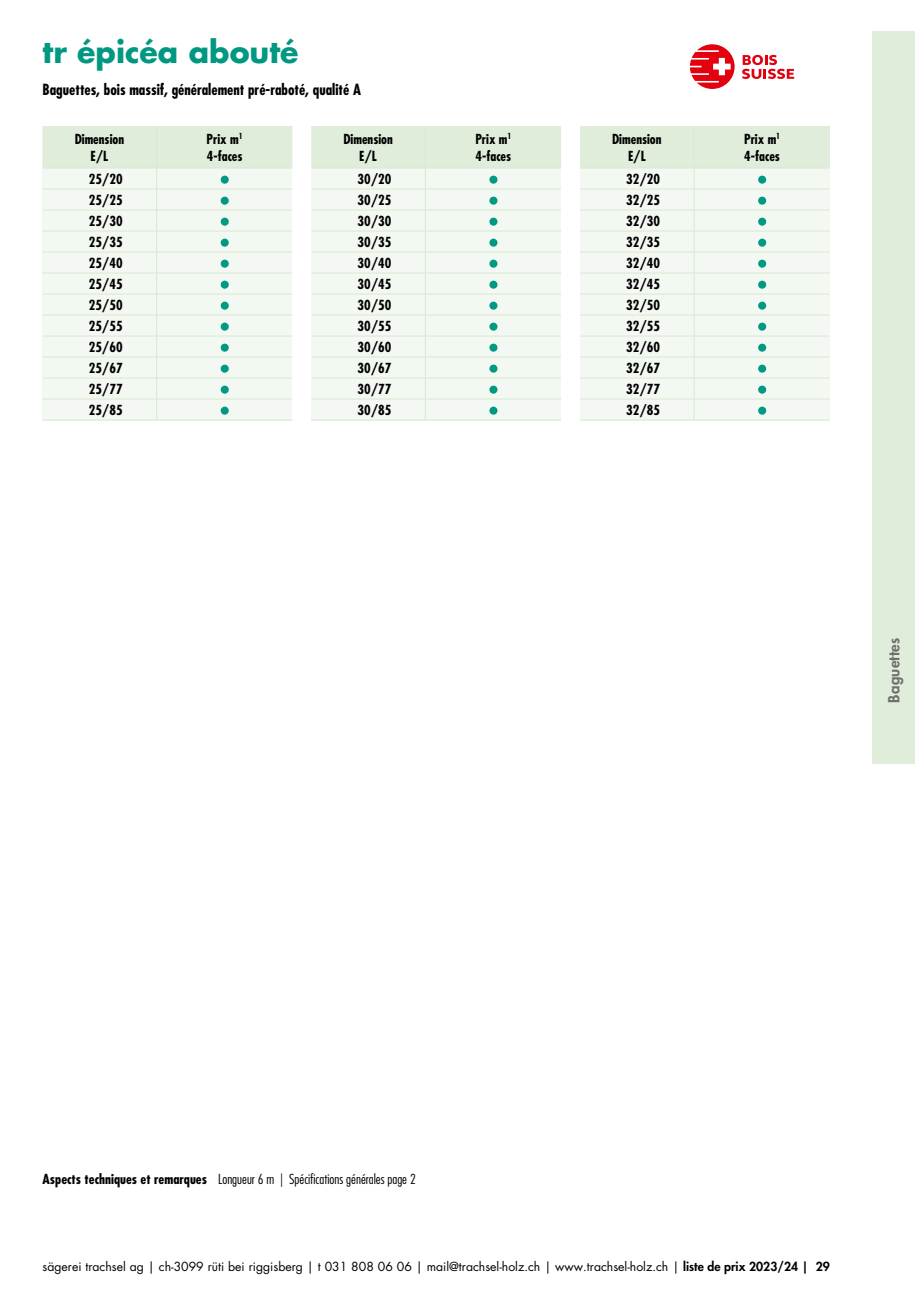
<style>
.page{position:relative;width:915px;height:1297px;background:#fff}
.page>*{position:absolute;margin:0;border:0;box-sizing:border-box;transform-origin:0 0}
.t1{font:700 30px "Futura Std";color:#009881}
.t2{font:700 condensed 15px "Futura Std";color:#000}
.t3{font:800 15px "Futura Std";letter-spacing:.02em;color:#6f6f6e}
.t4{font:700 condensed 13.5px/21px "Futura Std";color:#000;text-align:justify}
.t5{font:300 condensed 13.5px "Futura Std";color:#000;scale:1.04 1}
.t6{font:12.15px "Futura Std";color:#000}
.s1{font-weight:700}
.s2{font-weight:800}
</style>
<div class="page">
<svg style="left:690px;top:44px;width:44px;height:45px"></svg>
<svg style="left:742px;top:55px;width:51px;height:24px"></svg>
<div style="left:872px;top:32px;width:42px;height:732px;background:#dfedda"></div>
<svg style="left:43px;top:126px;width:249px;height:294px"></svg>
<hr style="left:157px;top:168px;width:135px;height:1px;background:#d7e9d1">
<hr style="left:157px;top:189px;width:135px;height:1px;background:#d7e9d1">
<hr style="left:157px;top:210px;width:135px;height:1px;background:#d7e9d1">
<hr style="left:157px;top:231px;width:135px;height:1px;background:#d7e9d1">
<hr style="left:157px;top:252px;width:135px;height:1px;background:#d7e9d1">
<hr style="left:157px;top:273px;width:135px;height:1px;background:#d7e9d1">
<hr style="left:157px;top:294px;width:135px;height:1px;background:#d7e9d1">
<hr style="left:157px;top:315px;width:135px;height:1px;background:#d7e9d1">
<hr style="left:157px;top:336px;width:135px;height:1px;background:#d7e9d1">
<hr style="left:157px;top:357px;width:135px;height:1px;background:#d7e9d1">
<hr style="left:157px;top:378px;width:135px;height:1px;background:#d7e9d1">
<hr style="left:157px;top:399px;width:135px;height:1px;background:#d7e9d1">
<hr style="left:157px;top:420px;width:135px;height:1px;background:#d7e9d1">
<hr style="left:43px;top:294px;width:114px;height:1px;background:#d7e9d1">
<hr style="left:43px;top:315px;width:114px;height:1px;background:#d7e9d1">
<hr style="left:43px;top:336px;width:114px;height:1px;background:#d7e9d1">
<hr style="left:43px;top:357px;width:114px;height:1px;background:#d7e9d1">
<hr style="left:43px;top:378px;width:114px;height:1px;background:#d7e9d1">
<hr style="left:43px;top:399px;width:114px;height:1px;background:#d7e9d1">
<hr style="left:43px;top:420px;width:114px;height:1px;background:#d7e9d1">
<div style="left:221px;top:176px;width:8px;height:8px;background:#009982;border-radius:50%"></div>
<div style="left:221px;top:197px;width:8px;height:8px;background:#009982;border-radius:50%"></div>
<div style="left:221px;top:218px;width:8px;height:8px;background:#009982;border-radius:50%"></div>
<div style="left:221px;top:239px;width:8px;height:8px;background:#009982;border-radius:50%"></div>
<div style="left:221px;top:260px;width:8px;height:8px;background:#009982;border-radius:50%"></div>
<div style="left:221px;top:281px;width:8px;height:8px;background:#009982;border-radius:50%"></div>
<div style="left:221px;top:302px;width:8px;height:8px;background:#009982;border-radius:50%"></div>
<div style="left:221px;top:323px;width:8px;height:8px;background:#009982;border-radius:50%"></div>
<div style="left:221px;top:344px;width:8px;height:8px;background:#009982;border-radius:50%"></div>
<div style="left:221px;top:365px;width:8px;height:8px;background:#009982;border-radius:50%"></div>
<div style="left:221px;top:386px;width:8px;height:8px;background:#009982;border-radius:50%"></div>
<div style="left:221px;top:407px;width:8px;height:8px;background:#009982;border-radius:50%"></div>
<svg style="left:311px;top:126px;width:250px;height:294px"></svg>
<hr style="left:425px;top:168px;width:136px;height:1px;background:#d7e9d1">
<hr style="left:425px;top:189px;width:136px;height:1px;background:#d7e9d1">
<hr style="left:425px;top:210px;width:136px;height:1px;background:#d7e9d1">
<hr style="left:425px;top:231px;width:136px;height:1px;background:#d7e9d1">
<hr style="left:425px;top:252px;width:136px;height:1px;background:#d7e9d1">
<hr style="left:425px;top:273px;width:136px;height:1px;background:#d7e9d1">
<hr style="left:425px;top:294px;width:136px;height:1px;background:#d7e9d1">
<hr style="left:425px;top:315px;width:136px;height:1px;background:#d7e9d1">
<hr style="left:425px;top:336px;width:136px;height:1px;background:#d7e9d1">
<hr style="left:425px;top:357px;width:136px;height:1px;background:#d7e9d1">
<hr style="left:425px;top:378px;width:136px;height:1px;background:#d7e9d1">
<hr style="left:425px;top:399px;width:136px;height:1px;background:#d7e9d1">
<hr style="left:425px;top:420px;width:136px;height:1px;background:#d7e9d1">
<hr style="left:311px;top:294px;width:114px;height:1px;background:#d7e9d1">
<hr style="left:311px;top:315px;width:114px;height:1px;background:#d7e9d1">
<hr style="left:311px;top:336px;width:114px;height:1px;background:#d7e9d1">
<hr style="left:311px;top:357px;width:114px;height:1px;background:#d7e9d1">
<hr style="left:311px;top:378px;width:114px;height:1px;background:#d7e9d1">
<hr style="left:311px;top:399px;width:114px;height:1px;background:#d7e9d1">
<hr style="left:311px;top:420px;width:114px;height:1px;background:#d7e9d1">
<div style="left:489px;top:176px;width:8px;height:8px;background:#009982;border-radius:50%"></div>
<div style="left:489px;top:197px;width:8px;height:8px;background:#009982;border-radius:50%"></div>
<div style="left:489px;top:218px;width:8px;height:8px;background:#009982;border-radius:50%"></div>
<div style="left:489px;top:239px;width:8px;height:8px;background:#009982;border-radius:50%"></div>
<div style="left:489px;top:260px;width:8px;height:8px;background:#009982;border-radius:50%"></div>
<div style="left:489px;top:281px;width:8px;height:8px;background:#009982;border-radius:50%"></div>
<div style="left:489px;top:302px;width:8px;height:8px;background:#009982;border-radius:50%"></div>
<div style="left:489px;top:323px;width:8px;height:8px;background:#009982;border-radius:50%"></div>
<div style="left:489px;top:344px;width:8px;height:8px;background:#009982;border-radius:50%"></div>
<div style="left:489px;top:365px;width:8px;height:8px;background:#009982;border-radius:50%"></div>
<div style="left:489px;top:386px;width:8px;height:8px;background:#009982;border-radius:50%"></div>
<div style="left:489px;top:407px;width:8px;height:8px;background:#009982;border-radius:50%"></div>
<svg style="left:580px;top:126px;width:249px;height:294px"></svg>
<hr style="left:693px;top:168px;width:136px;height:1px;background:#d7e9d1">
<hr style="left:693px;top:189px;width:136px;height:1px;background:#d7e9d1">
<hr style="left:693px;top:210px;width:136px;height:1px;background:#d7e9d1">
<hr style="left:693px;top:231px;width:136px;height:1px;background:#d7e9d1">
<hr style="left:693px;top:252px;width:136px;height:1px;background:#d7e9d1">
<hr style="left:693px;top:273px;width:136px;height:1px;background:#d7e9d1">
<hr style="left:693px;top:294px;width:136px;height:1px;background:#d7e9d1">
<hr style="left:693px;top:315px;width:136px;height:1px;background:#d7e9d1">
<hr style="left:693px;top:336px;width:136px;height:1px;background:#d7e9d1">
<hr style="left:693px;top:357px;width:136px;height:1px;background:#d7e9d1">
<hr style="left:693px;top:378px;width:136px;height:1px;background:#d7e9d1">
<hr style="left:693px;top:399px;width:136px;height:1px;background:#d7e9d1">
<hr style="left:693px;top:420px;width:136px;height:1px;background:#d7e9d1">
<hr style="left:579px;top:294px;width:114px;height:1px;background:#d7e9d1">
<hr style="left:579px;top:315px;width:114px;height:1px;background:#d7e9d1">
<hr style="left:579px;top:336px;width:114px;height:1px;background:#d7e9d1">
<hr style="left:579px;top:357px;width:114px;height:1px;background:#d7e9d1">
<hr style="left:579px;top:378px;width:114px;height:1px;background:#d7e9d1">
<hr style="left:579px;top:399px;width:114px;height:1px;background:#d7e9d1">
<hr style="left:579px;top:420px;width:114px;height:1px;background:#d7e9d1">
<svg style="left:757px;top:176px;width:9px;height:8px"></svg>
<svg style="left:757px;top:197px;width:9px;height:8px"></svg>
<svg style="left:757px;top:218px;width:9px;height:8px"></svg>
<svg style="left:757px;top:239px;width:9px;height:8px"></svg>
<svg style="left:757px;top:260px;width:9px;height:8px"></svg>
<svg style="left:757px;top:281px;width:9px;height:8px"></svg>
<svg style="left:757px;top:302px;width:9px;height:8px"></svg>
<svg style="left:757px;top:323px;width:9px;height:8px"></svg>
<svg style="left:757px;top:344px;width:9px;height:8px"></svg>
<svg style="left:757px;top:365px;width:9px;height:8px"></svg>
<svg style="left:757px;top:386px;width:9px;height:8px"></svg>
<svg style="left:757px;top:407px;width:9px;height:8px"></svg>
<h1 class="t1" style="left:43px;top:32px;width:257px">tr épicéa abouté</h1>
<p class="t2" style="left:43px;top:80px;width:320px">Baguettes, bois massif, généralement pré-raboté, qualité A</p>
<p class="t4" style="left:75px;top:128px;width:51px">Dimension</p>
<p class="t4" style="left:206px;top:128px;width:38px">Prix m<sup>1</sup></p>
<p class="t4" style="left:90px;top:146px;width:19px">E/L</p>
<p class="t4" style="left:207px;top:146px;width:37px">4-faces</p>
<p class="t4" style="left:89px;top:168px;width:35px">25/20<br>25/25<br>25/30<br>25/35<br>25/40<br>25/45<br>25/50<br>25/55<br>25/60<br>25/67<br>25/77<br>25/85</p>
<p class="t4" style="left:343px;top:128px;width:51px">Dimension</p>
<p class="t4" style="left:475px;top:128px;width:38px">Prix m<sup>1</sup></p>
<p class="t4" style="left:359px;top:146px;width:19px">E/L</p>
<p class="t4" style="left:475px;top:146px;width:37px">4-faces</p>
<p class="t4" style="left:357px;top:168px;width:35px">30/20<br>30/25<br>30/30<br>30/35<br>30/40<br>30/45<br>30/50<br>30/55<br>30/60<br>30/67<br>30/77<br>30/85</p>
<p class="t4" style="left:612px;top:128px;width:51px">Dimension</p>
<p class="t4" style="left:743px;top:128px;width:38px">Prix m<sup>1</sup></p>
<p class="t4" style="left:627px;top:146px;width:19px">E/L</p>
<p class="t4" style="left:744px;top:146px;width:37px">4-faces</p>
<p class="t4" style="left:626px;top:168px;width:35px">32/20<br>32/25<br>32/30<br>32/35<br>32/40<br>32/45<br>32/50<br>32/55<br>32/60<br>32/67<br>32/77<br>32/85</p>
<p class="t3" style="left:884px;top:703px;width:67px;rotate:-90deg">Baguettes</p>
<p class="t5" style="left:43px;top:1171px;width:360px"><span class="s1">Aspects techniques et remarques</span> Longueur 6 m | Spécifications générales page 2</p>
<p class="t6" style="left:43px;top:1258px;width:788px">sägerei trachsel ag | ch-3099 rüti bei riggisberg | t 031 808 06 06 | mail@trachsel-holz.ch | www.trachsel-holz.ch | <span class="s2">liste de prix 2023/24 | 29</span></p>
</div>
